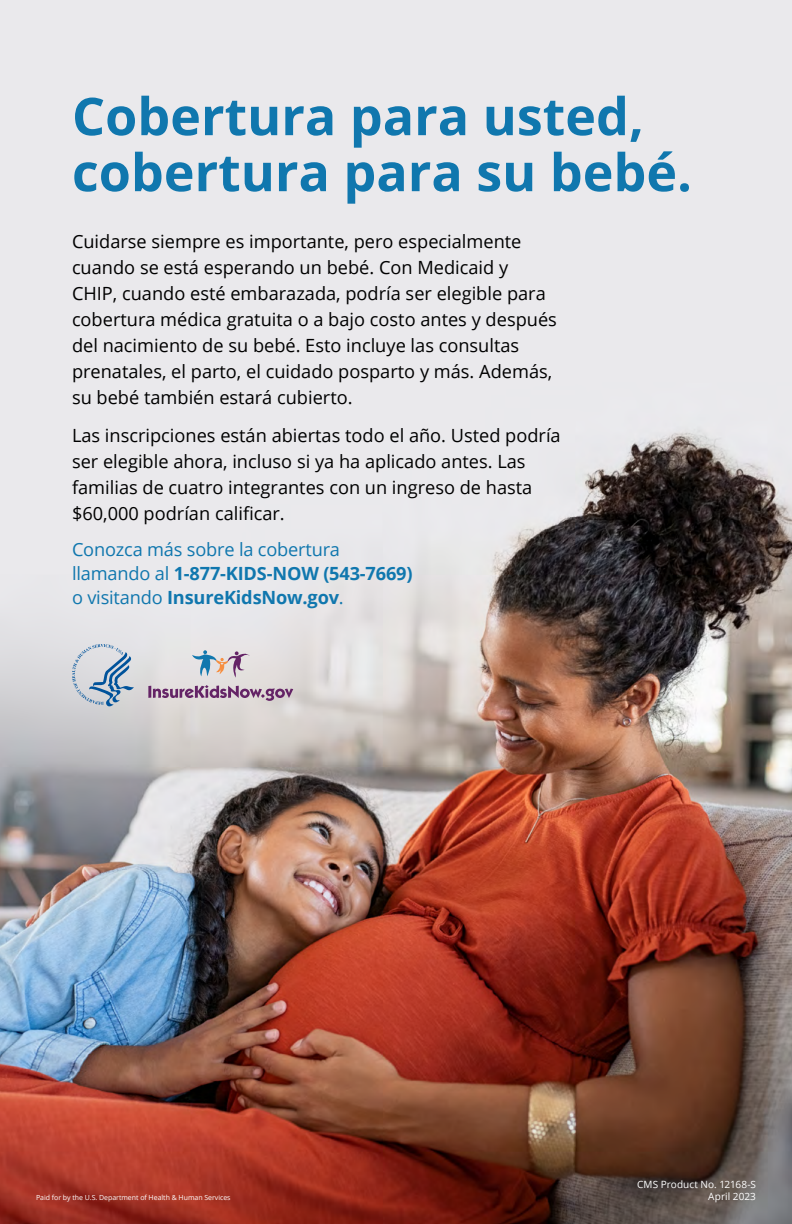
<style>
.page{position:relative;width:792px;height:1224px;background:#fff}
.page>*{position:absolute;margin:0;border:0;box-sizing:border-box;transform-origin:0 0}
.t1{font:700 52px/56px "Open Sans";color:#1077ae}
.t2{font:18.2px/26px "Open Sans";color:#000}
.t3{font:18.2px/24px "Open Sans";letter-spacing:-.01em;color:#1077ae}
.t4{font:10px "Open Sans";letter-spacing:.005em;color:#fff}
.t5{font:7px "Open Sans";letter-spacing:-.005em;color:#fff}
.s1{font-weight:700}
</style>
<div class="page">
<img style="left:0;top:0;width:792px;height:1224px">
<svg style="left:72px;top:644px;width:62px;height:63px;background:#b7c4d2"></svg>
<svg style="left:192px;top:650px;width:58px;height:28px;background:#c1c1ca"></svg>
<svg style="left:148px;top:685px;width:145px;height:16px;background:#b398af"></svg>
<h1 class="t1" style="left:72px;top:87px;width:621px">Cobertura para usted, cobertura para su bebé.</h1>
<p class="t2" style="left:72px;top:228px;width:486px">Cuidarse siempre es importante, pero especialmente cuando se está esperando un bebé. Con Medicaid y CHIP, cuando esté embarazada, podría ser elegible para cobertura médica gratuita o a bajo costo antes y después del nacimiento de su bebé. Esto incluye las consultas prenatales, el parto, el cuidado posparto y más. Además, su bebé también estará cubierto.</p>
<p class="t2" style="left:72px;top:422px;width:490px">Las inscripciones están abiertas todo el año. Usted podría ser elegible ahora, incluso si ya ha aplicado antes. Las familias de cuatro integrantes con un ingreso de hasta $60,000 podrían calificar.</p>
<p class="t3" style="left:72px;top:537px;width:342px">Conozca más sobre la cobertura llamando al <span class="s1">1-877-KIDS-NOW (543-7669) </span>o visitando <span class="s1">InsureKidsNow.gov</span>.</p>
<p class="t5" style="left:36px;top:1192px;width:196px">Paid for by the U.S. Department of Health &amp; Human Services</p>
<p class="t4" style="left:637px;top:1177px;width:120px">CMS Product No. 12168-S</p>
<p class="t4" style="left:708px;top:1189px;width:49px">April 2023</p>
</div>
